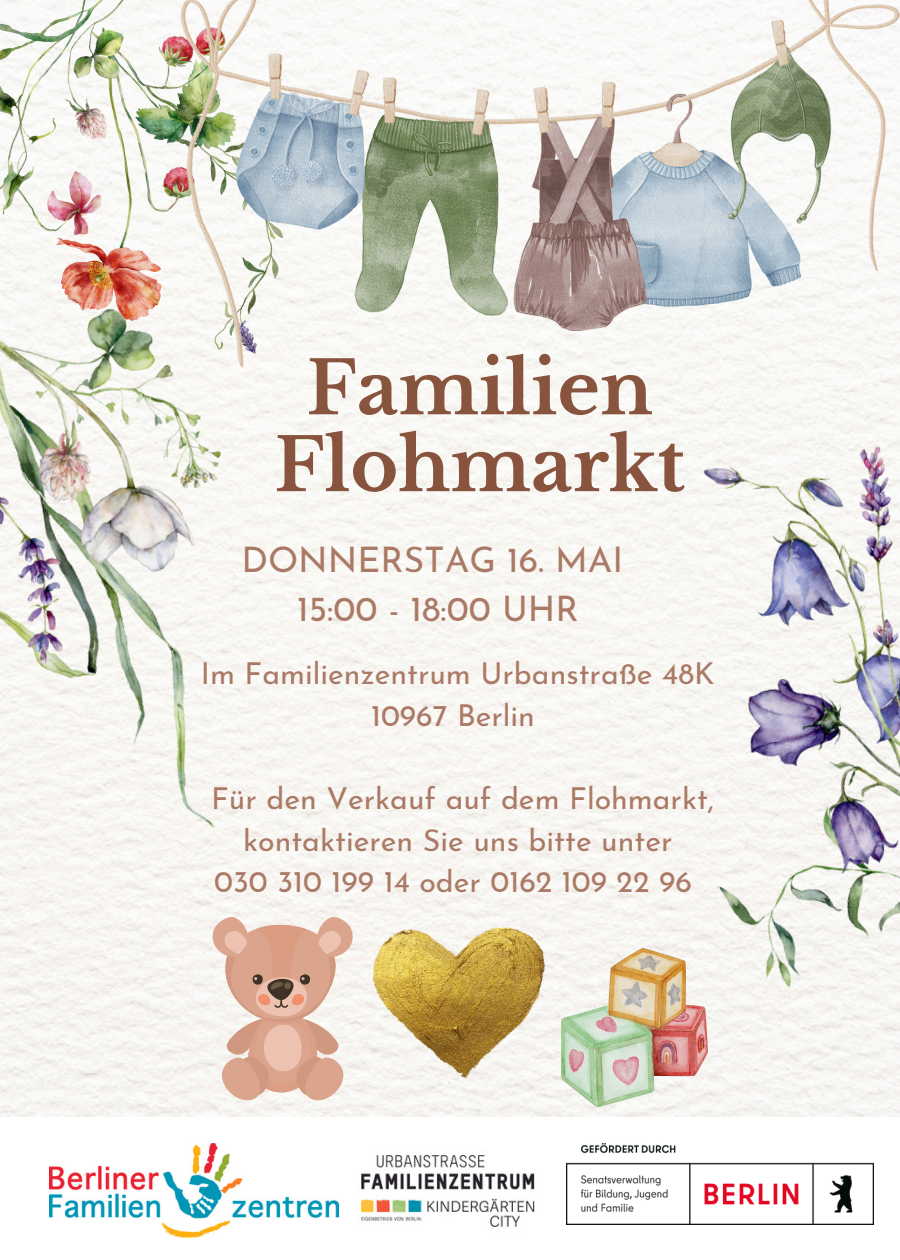
<style>
.page{position:relative;width:900px;height:1260px;background:#fff}
.page>*{position:absolute;margin:0;border:0;box-sizing:border-box;transform-origin:0 0}
.t1{font:700 72.75px/77px "Libre Baskerville";color:#89543d;text-align:center}
.t2{font:35.25px/49.2px "Josefin Sans";color:#ab7a66;text-align:center}
.t3{font:30.25px/41.5px "Josefin Sans";color:#ab7a66;text-align:center}
</style>
<div class="page">
<div style="left:0;top:367px;width:900px;height:750px;background:#f9f6f3"></div>
<img style="left:0;top:0;width:180px;height:196px">
<img style="left:371px;top:925px;width:174px;height:156px">
<img style="left:654px;top:391px;width:246px;height:607px">
<img style="left:0;top:196px;width:316px;height:695px">
<img style="left:180px;top:0;width:720px;height:367px">
<svg style="left:211px;top:917px;width:143px;height:189px"></svg>
<img style="left:561px;top:949px;width:147px;height:157px">
<img style="left:338px;top:1154px;width:197px;height:73px">
<img style="left:50px;top:1144px;width:288px;height:94px">
<img style="left:566px;top:1144px;width:308px;height:81px">
<p class="t1" style="left:274px;top:350px;width:412px">Familien<br>Flohmarkt</p>
<p class="t2" style="left:241px;top:539px;width:383px">DONNERSTAG 16. MAI<br>15:00 - 18:00 UHR</p>
<p class="t3" style="left:201px;top:656px;width:515px">Im Familienzentrum Urbanstraße 48K<br>10967 Berlin</p>
<p class="t3" style="left:211px;top:781px;width:504px">Für den Verkauf auf dem Flohmarkt, kontaktieren Sie uns bitte unter</p>
<p class="t3" style="left:214px;top:864px;width:479px">030 310 199 14 oder 0162 109 22 96</p>
</div>
